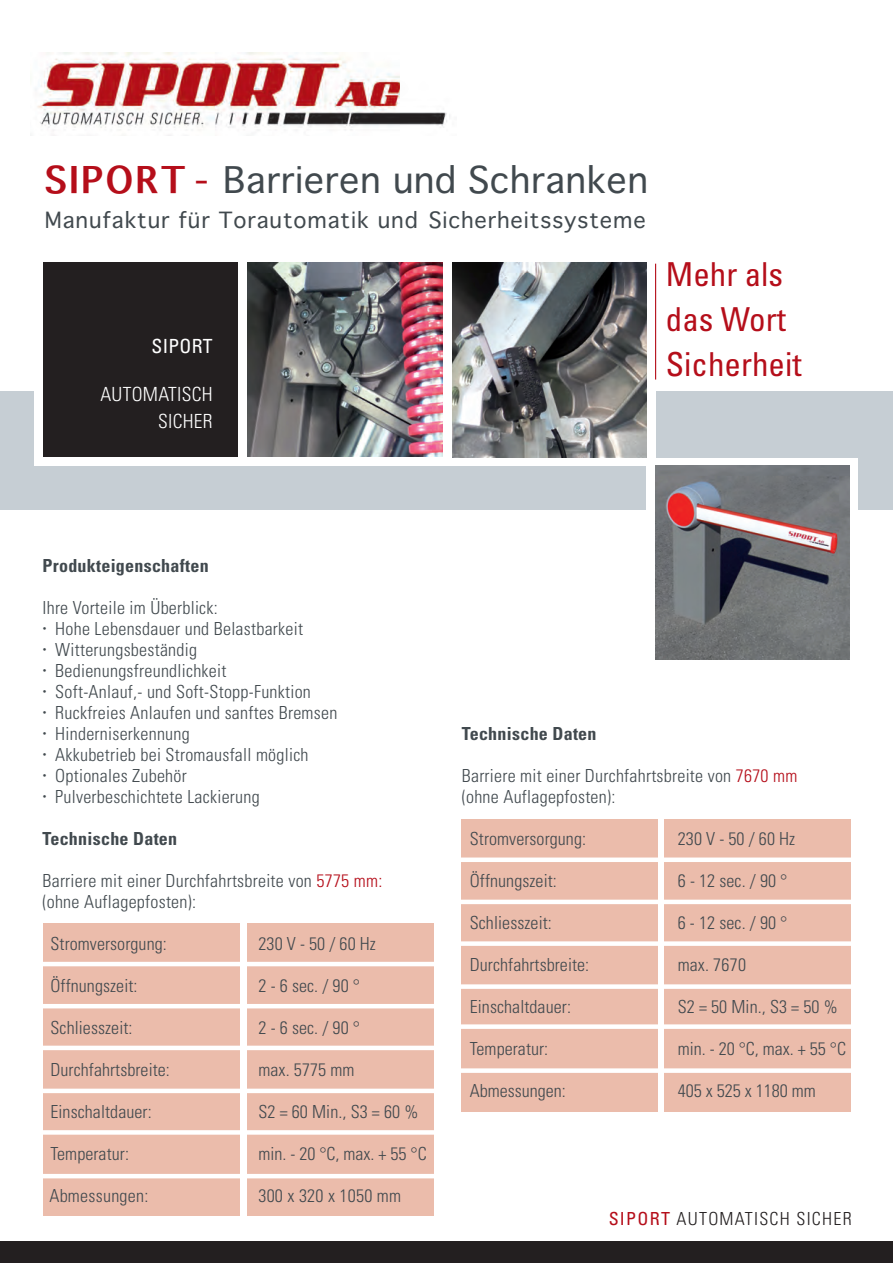
<style>
.page{position:relative;width:893px;height:1263px;background:#fff}
.page>*{position:absolute;margin:0;border:0;box-sizing:border-box;transform-origin:0 0}
.t1{font:35.4px "Thonburi";letter-spacing:.015em;color:#41494e}
.t2{font:condensed 33px/45px "Univers";color:#b50e1a}
.t3{font:21.6px "Thonburi";letter-spacing:.04em;color:#41494e}
.t4{font:300 condensed 19.5px/27px "Univers";letter-spacing:.015em;color:#fff;text-align:right}
.t5{font:condensed 19.5px "Univers";letter-spacing:.015em;color:#fff}
.t6{font:300 condensed 18px/21px "Univers";letter-spacing:.015em;color:#41494e}
.t7{font:700 condensed 18px "Univers";letter-spacing:.015em;color:#41494e}
.t8{font:300 condensed 18px "Univers";letter-spacing:.07em;color:#231f20}
.s1{font-weight:700;color:#b50e1a}
.s2{color:#b50e1a}
.s3{font-weight:400;color:#b50e1a}
</style>
<div class="page">
<div style="left:43px;top:923px;width:197px;height:292px;background:#ebbcab"></div>
<div style="left:247px;top:923px;width:186px;height:292px;background:#ebbcab"></div>
<hr style="left:33px;top:962px;width:413px;height:4px;background:#fff">
<hr style="left:32px;top:1004px;width:414px;height:4px;background:#fff">
<hr style="left:33px;top:1089px;width:416px;height:4px;background:#fff">
<hr style="left:29px;top:1046px;width:414px;height:4px;background:#fff">
<div style="left:33px;top:1130px;width:412px;height:5px;background:#fff"></div>
<div style="left:0;top:1242px;width:893px;height:21px;background:#231f20"></div>
<div style="left:0;top:391px;width:893px;height:118px;background:#c6ced4"></div>
<img style="left:35px;top:53px;width:415px;height:78px">
<div style="left:34px;top:254px;width:622px;height:211px;background:#fff"></div>
<img style="left:452px;top:263px;width:195px;height:194px">
<img style="left:248px;top:262px;width:194px;height:195px">
<div style="left:43px;top:263px;width:195px;height:194px;background:#231f20"></div>
<hr style="left:655px;top:264px;width:1px;height:115px;background:#b50e1a">
<div style="left:646px;top:458px;width:212px;height:82px;background:#fff"></div>
<img style="left:655px;top:466px;width:195px;height:194px">
<div style="left:461px;top:819px;width:197px;height:292px;background:#ebbcab"></div>
<div style="left:665px;top:819px;width:186px;height:292px;background:#ebbcab"></div>
<div style="left:451px;top:857px;width:413px;height:5px;background:#fff"></div>
<hr style="left:450px;top:900px;width:414px;height:4px;background:#fff">
<div style="left:451px;top:984px;width:416px;height:5px;background:#fff"></div>
<div style="left:447px;top:941px;width:414px;height:5px;background:#fff"></div>
<div style="left:451px;top:1024px;width:412px;height:5px;background:#fff"></div>
<hr style="left:37px;top:1174px;width:411px;height:4px;background:#fff">
<div style="left:449px;top:1068px;width:411px;height:5px;background:#fff"></div>
<h1 class="t1" style="left:45px;top:160px;width:605px"><span class="s1">SIPORT</span> <span class="s2">-</span> Barrieren und Schranken</h1>
<p class="t3" style="left:45px;top:208px;width:602px">Manufaktur für Torautomatik und Sicherheitssysteme</p>
<p class="t5" style="left:152px;top:339px;width:63px">SIPORT</p>
<p class="t4" style="left:101px;top:382px;width:114px">AUTOMATISCH<br>SICHER</p>
<h2 class="t2" style="left:666px;top:254px;width:137px">Mehr als das Wort<br>Sicherheit</h2>
<p class="t7" style="left:43px;top:559px;width:168px">Produkteigenschaften</p>
<p class="t6" style="left:43px;top:599px;width:177px">Ihre Vorteile im Überblick:</p>
<p class="t6" style="left:43px;top:620px;width:262px"><sup>•</sup> Hohe Lebensdauer und Belastbarkeit</p>
<p class="t6" style="left:43px;top:641px;width:156px"><sup>•</sup> Witterungsbeständig</p>
<p class="t6" style="left:43px;top:662px;width:185px"><sup>•</sup> Bedienungsfreundlichkeit</p>
<p class="t6" style="left:43px;top:683px;width:270px"><sup>•</sup> Soft-Anlauf,- und Soft-Stopp-Funktion</p>
<p class="t6" style="left:43px;top:704px;width:296px"><sup>•</sup> Ruckfreies Anlaufen und sanftes Bremsen</p>
<p class="t6" style="left:43px;top:725px;width:149px"><sup>•</sup> Hinderniserkennung</p>
<p class="t6" style="left:43px;top:746px;width:268px"><sup>•</sup> Akkubetrieb bei Stromausfall möglich</p>
<p class="t6" style="left:43px;top:767px;width:146px"><sup>•</sup> Optionales Zubehör</p>
<p class="t6" style="left:43px;top:788px;width:219px"><sup>•</sup> Pulverbeschichtete Lackierung</p>
<p class="t7" style="left:43px;top:832px;width:136px">Technische Daten</p>
<p class="t6" style="left:43px;top:872px;width:341px">Barriere mit einer Durchfahrtsbreite von <span class="s2">5775 mm: </span>(ohne Auflagepfosten):</p>
<p class="t6" style="left:51px;top:935px;width:118px">Stromversorgung:</p>
<p class="t6" style="left:258px;top:935px;width:119px">230 V - 50 / 60 Hz</p>
<p class="t6" style="left:51px;top:977px;width:89px">Öffnungszeit:</p>
<p class="t6" style="left:258px;top:977px;width:103px">2 - 6 sec. / 90 °</p>
<p class="t6" style="left:50px;top:1019px;width:84px">Schliesszeit:</p>
<p class="t6" style="left:258px;top:1019px;width:103px">2 - 6 sec. / 90 °</p>
<p class="t6" style="left:50px;top:1061px;width:121px">Durchfahrtsbreite:</p>
<p class="t6" style="left:258px;top:1061px;width:97px">max. 5775 mm</p>
<p class="t6" style="left:50px;top:1103px;width:103px">Einschaltdauer:</p>
<p class="t6" style="left:258px;top:1103px;width:161px">S2 = 60 Min., S3 = 60 %</p>
<p class="t6" style="left:50px;top:1145px;width:80px">Temperatur:</p>
<p class="t6" style="left:258px;top:1145px;width:170px">min. - 20 °C, max. + 55 °C</p>
<p class="t6" style="left:49px;top:1187px;width:100px">Abmessungen:</p>
<p class="t6" style="left:258px;top:1187px;width:144px">300 x 320 x 1050 mm</p>
<p class="t7" style="left:462px;top:727px;width:136px">Technische Daten</p>
<p class="t6" style="left:462px;top:767px;width:337px">Barriere mit einer Durchfahrtsbreite von <span class="s2">7670 mm </span>(ohne Auflagepfosten):</p>
<p class="t6" style="left:470px;top:830px;width:118px">Stromversorgung:</p>
<p class="t6" style="left:678px;top:830px;width:119px">230 V - 50 / 60 Hz</p>
<p class="t6" style="left:470px;top:872px;width:89px">Öffnungszeit:</p>
<p class="t6" style="left:678px;top:872px;width:111px">6 - 12 sec. / 90 °</p>
<p class="t6" style="left:470px;top:914px;width:84px">Schliesszeit:</p>
<p class="t6" style="left:678px;top:914px;width:111px">6 - 12 sec. / 90 °</p>
<p class="t6" style="left:470px;top:956px;width:121px">Durchfahrtsbreite:</p>
<p class="t6" style="left:678px;top:956px;width:70px">max. 7670</p>
<p class="t6" style="left:470px;top:998px;width:103px">Einschaltdauer:</p>
<p class="t6" style="left:678px;top:998px;width:161px">S2 = 50 Min., S3 = 50 %</p>
<p class="t6" style="left:470px;top:1040px;width:80px">Temperatur:</p>
<p class="t6" style="left:678px;top:1040px;width:170px">min. - 20 °C, max. + 55 °C</p>
<p class="t6" style="left:470px;top:1082px;width:97px">Abmessungen:</p>
<p class="t6" style="left:678px;top:1082px;width:139px">405 x 525 x 1180 mm</p>
<p class="t8" style="left:609px;top:1212px;width:245px"><span class="s3">SIPORT</span> AUTOMATISCH SICHER</p>
</div>
